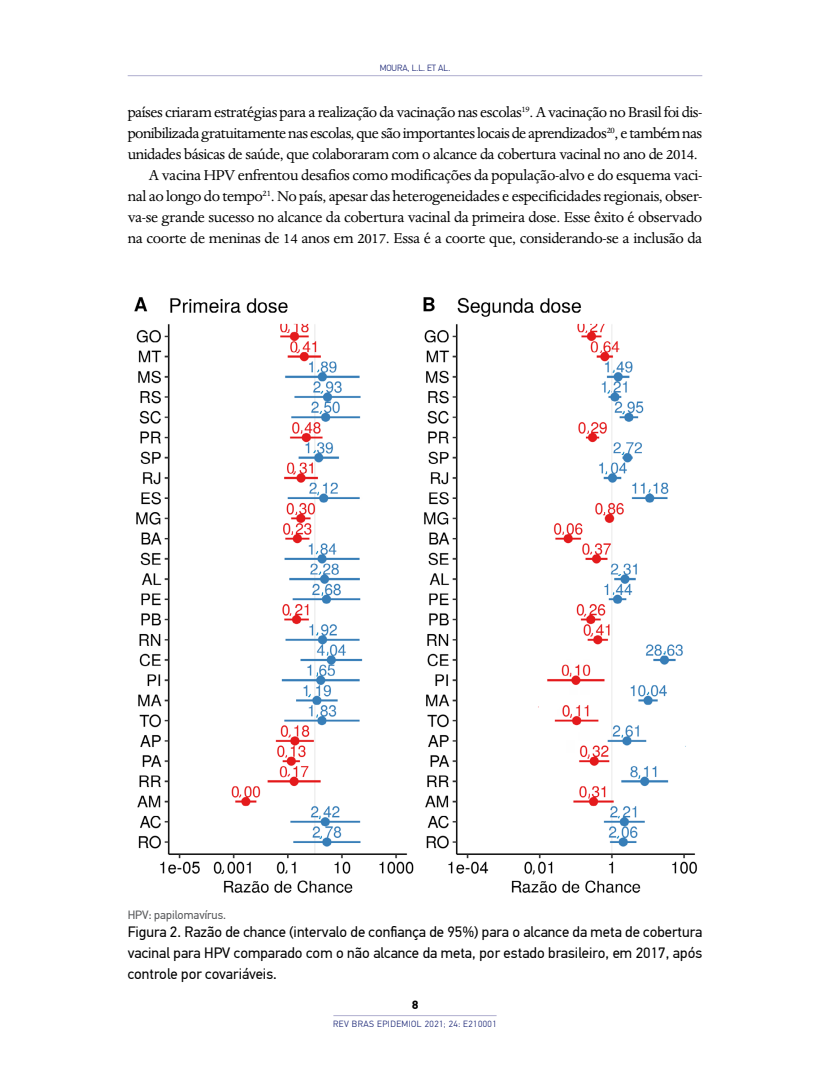
<style>
.page{position:relative;width:830px;height:1085px;background:#fff}
.page>*{position:absolute;margin:0;border:0;box-sizing:border-box;transform-origin:0 0}
.t1{font:16.5px/21px "Dante MT Std";letter-spacing:-.02em;color:#000;text-align:right}
.t2{font:15px/21px "PF Din Text Pro";color:#000;text-align:justify}
.t3{font:12px "PF Din Text Pro";color:#58595b}
.t4{font:700 12px "PF Din Text Pro";color:#000}
.t5{font:300 9px "PF Din Text Pro";letter-spacing:.05em;color:#1d2877}
.t6{font:300 9px "PF Din Text Pro";color:#1d2877}
</style>
<div class="page">
<hr style="left:128px;top:75px;width:574px;height:1px;background:#afaecf">
<hr style="left:333px;top:1015px;width:163px;height:1px;background:#afaecf">
<img style="left:134px;top:297px;width:564px;height:596px">
<p class="t6" style="left:379px;top:63px;width:72px">MOURA, L.L. ET AL.</p>
<p class="t1" style="left:128px;top:102px;width:576px">países criaram estratégias para a realização da vacinação nas escolas<sup>19</sup>. A vacinação no Brasil foi dis&shy;ponibilizada gratuitamente nas escolas, que são importantes locais de aprendizados<sup>20</sup>, e também nas unidades básicas de saúde, que colaboraram com o alcance da cobertura vacinal no ano de 2014.<br>A vacina HPV enfrentou desafios como modificações da população-alvo e do esquema vaci&shy;nal ao longo do tempo<sup>21</sup>. No país, apesar das heterogeneidades e especificidades regionais, obser&shy;va-se grande sucesso no alcance da cobertura vacinal da primeira dose. Esse êxito é observado na coorte de meninas de 14 anos em 2017. Essa é a coorte que, considerando-se a inclusão da</p>
<p class="t3" style="left:128px;top:907px;width:100px">HPV: papilomavírus.</p>
<p class="t2" style="left:128px;top:920px;width:576px">Figura 2. Razão de chance (intervalo de confiança de 95%) para o alcance da meta de cobertura vacinal para HPV comparado com o não alcance da meta, por estado brasileiro, em 2017, após controle por covariáveis.</p>
<p class="t4" style="left:411px;top:997px;width:8px">8</p>
<p class="t5" style="left:333px;top:1018px;width:165px">REV BRAS EPIDEMIOL 2021; 24: E210001</p>
</div>
